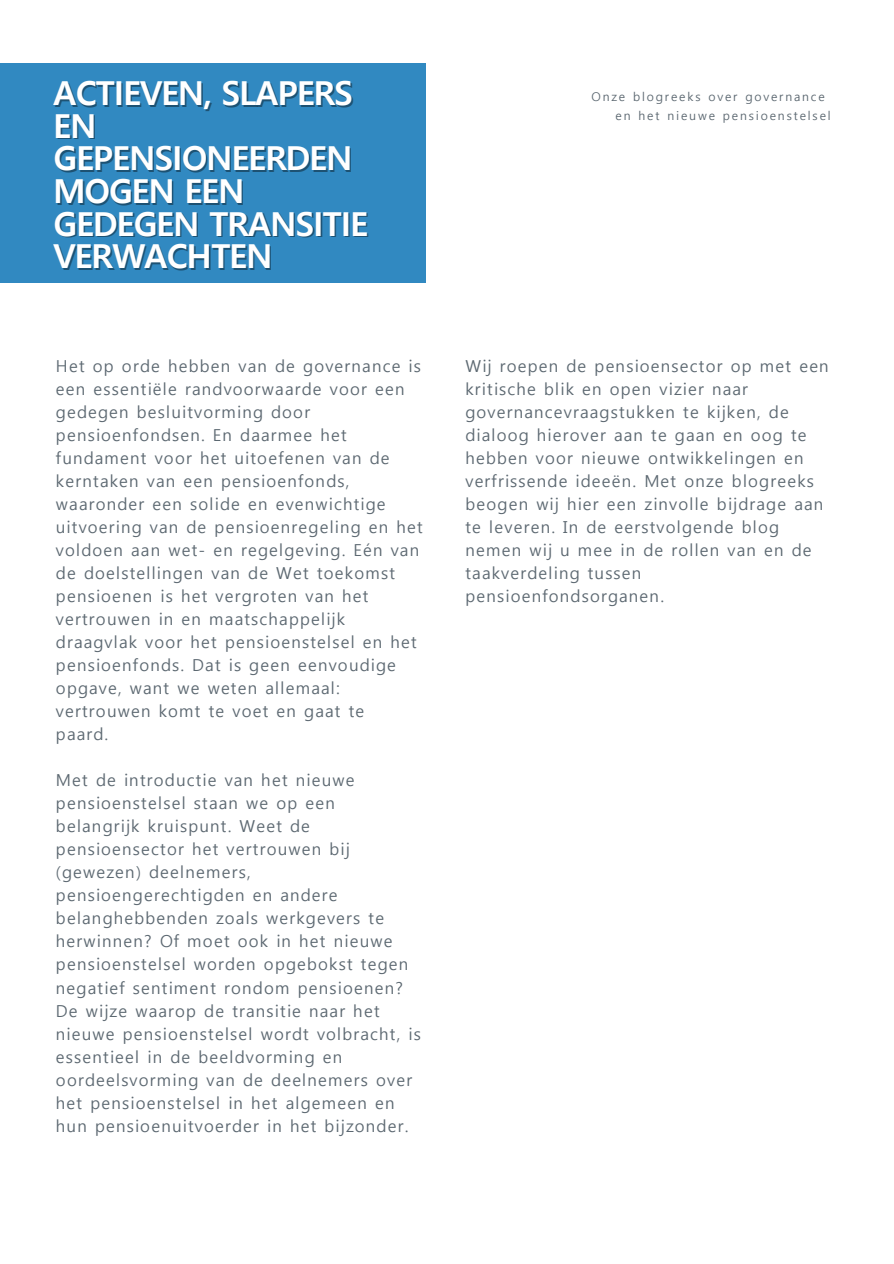
<style>
.page{position:relative;width:894px;height:1264px;background:#fff}
.page>*{position:absolute;margin:0;border:0;box-sizing:border-box;transform-origin:0 0}
.t1{font:700 33px/32.7px "Malgun Gothic";letter-spacing:-.03em;color:#fff}
.t2{font:16.5px/23px "Malgun Gothic";letter-spacing:.07em;color:#5c6871}
.t3{font:12px "Malgun Gothic";letter-spacing:.15em;color:#5c6871}
.s1{color:rgb(0 0 0/.4)}
</style>
<div class="page">
<div style="left:0;top:64px;width:426px;height:218px;background:#3189c1"></div>
<p class="t1" style="left:54px;top:74px;width:301px;line-height:34px">ACTIEVEN, SLAPERS<br><span class="s1">EN</span></p>
<p class="t1" style="left:54px;top:140px;width:316px">GEPENSIONEERDEN<br>MOGEN EEN<br>GEDEGEN TRANSITIE<br>VERWACHTEN</p>
<p class="t2" style="left:56px;top:353px;width:368px">Het op orde hebben van de governance is een essentiële randvoorwaarde voor een gedegen besluitvorming door pensioenfondsen. En daarmee het fundament voor het uitoefenen van de kerntaken van een pensioenfonds, waaronder een solide en evenwichtige uitvoering van de pensioenregeling en het voldoen aan wet- en regelgeving. Eén van de doelstellingen van de Wet toekomst pensioenen is het vergroten van het vertrouwen in en maatschappelijk draagvlak voor het pensioenstelsel en het pensioenfonds. Dat is geen eenvoudige opgave, want we weten allemaal: vertrouwen komt te voet en gaat te<br>paard.</p>
<p class="t2" style="left:56px;top:767px;width:366px">Met de introductie van het nieuwe pensioenstelsel staan we op een belangrijk kruispunt. Weet de pensioensector het vertrouwen bij (gewezen) deelnemers, pensioengerechtigden en andere belanghebbenden zoals werkgevers te herwinnen? Of moet ook in het nieuwe pensioenstelsel worden opgebokst tegen negatief sentiment rondom pensioenen?<br>De wijze waarop de transitie naar het nieuwe pensioenstelsel wordt volbracht, is essentieel in de beeldvorming en oordeelsvorming van de deelnemers over het pensioenstelsel in het algemeen en hun pensioenuitvoerder in het bijzonder.</p>
<p class="t3" style="left:591px;top:88px;width:234px">Onze blogreeks over governance</p>
<p class="t3" style="left:615px;top:107px;width:217px">en het nieuwe pensioenstelsel</p>
<p class="t2" style="left:465px;top:353px;width:365px">Wij roepen de pensioensector op met een kritische blik en open vizier naar governancevraagstukken te kijken, de dialoog hierover aan te gaan en oog te hebben voor nieuwe ontwikkelingen en verfrissende ideeën. Met onze blogreeks beogen wij hier een zinvolle bijdrage aan te leveren. In de eerstvolgende blog nemen wij u mee in de rollen van en de taakverdeling tussen pensioenfondsorganen.</p>
</div>
